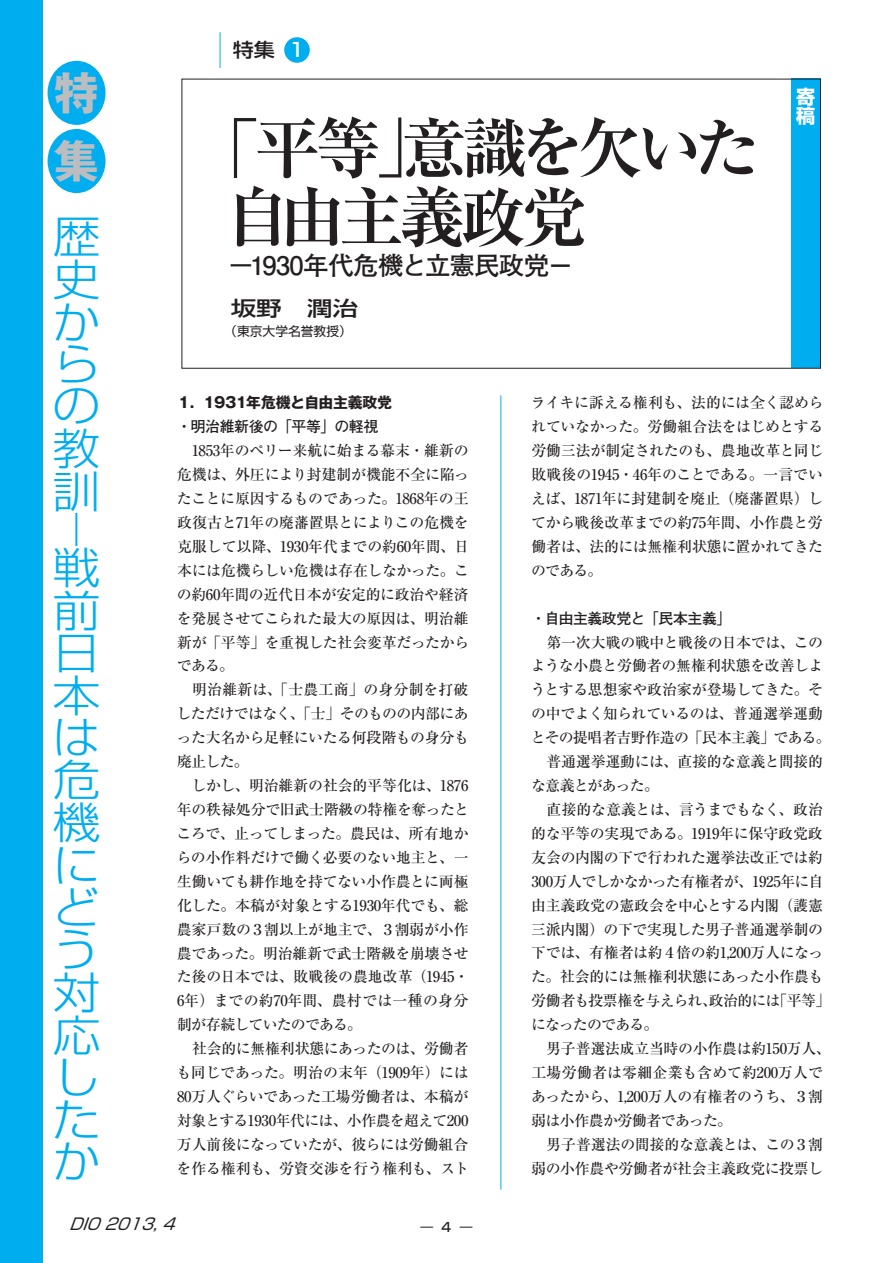
<style>
.page{position:relative;width:893px;height:1263px;background:#fff}
.page>*{position:absolute;margin:0;border:0;box-sizing:border-box;transform-origin:0 0}
.t1{font:700 65.85px/69px "Ryumin Pro";letter-spacing:-.1em;color:#231f20}
.t2{font:700 44.85px/68.1px "Gothic MB101 Pro";color:#bcbdc0}
.t3{font:300 43.5px/42.5px "Shin Go Pro";color:#00aeef;text-align:justify;scale:1.11 1}
.t4{font:300 33px "Shin Go Pro";color:#00aeef;scale:1.46 1}
.t5{font:700 25.5px "Futo Go B101 Pro";letter-spacing:-.025em;color:#231f20;scale:.8 1}
.t6{font:500 20.4px "Shin Go Pro";color:#231f20;scale:1.25 1}
.t7{font:500 19.2px "Shin Go Pro";color:#231f20;scale:1.1 1}
.t8{font:700 19.2px/19.2px "Shin Go Pro";color:#fff}
.t9{font:italic 15.9px "Shin Go Pro";color:#231f20}
.t10{font:500 14.85px/23.9px "Ryumin Pro";letter-spacing:-.02em;color:#231f20}
.t11{font:700 14.85px "Futo Go B101 Pro";letter-spacing:-.03em;color:#231f20}
.t12{font:700 14.85px "Gothic MB101 Pro";letter-spacing:-.025em;color:#231f20}
.t13{font:12.75px "Shin Go Pro";color:#231f20}
.t14{font:500 12.75px "Shin Go Pro";color:#231f20}
.s1{color:#fff}
</style>
<div class="page">
<div style="left:791px;top:79px;width:30px;height:289px;background:#00aeef"></div>
<hr style="left:501px;top:395px;width:1px;height:794px;background:#00aeef">
<div style="left:0;top:0;width:43px;height:1263px;background:#00aeef"></div>
<div style="left:48px;top:61px;width:58px;height:64px;background:#00aeef;border-radius:50%"></div>
<div style="left:48px;top:129px;width:58px;height:64px;background:#00aeef;border-radius:50%"></div>
<div style="left:284px;top:37px;width:26px;height:26px;background:#00aeef;border-radius:50%"></div>
<hr style="left:220px;top:32px;width:1px;height:36px;background:#00aeef">
<h2 class="t2" style="left:54px;top:53px;width:46px">特集</h2>
<h3 class="t3" style="left:52px;top:210px;width:43px">歴史からの教訓</h3>
<h3 class="t4" style="left:52px;top:502px;width:19px">─</h3>
<h3 class="t3" style="left:52px;top:541px;width:44px;text-align:left">戦前日本は危機にどう対応したか</h3>
<p class="t7" style="left:233px;top:34px;width:67px">特集 <span class="s1">1</span></p>
<h1 class="t1" style="left:224px;top:109px;width:537px;text-indent:-30px">「平等」意識を欠いた自由主義政党</h1>
<h3 class="t5" style="left:231px;top:245px;width:430px">―1930年代危機と立憲民政党－</h3>
<h3 class="t6" style="left:231px;top:291px;width:104px">坂野　潤治</h3>
<p class="t13" style="left:224px;top:321px;width:129px">（東京大学名誉教授）</p>
<p class="t8" style="left:796px;top:85px;width:20px">寄稿</p>
<p class="t12" style="left:176px;top:390px;width:217px">１．1931年危機と自由主義政党</p>
<p class="t11" style="left:177px;top:415px;width:203px">・明治維新後の「平等」の軽視</p>
<p class="t10" style="left:176px;top:438px;width:294px">　1853年のペリー来航に始まる幕末・維新の危機は、外圧により封建制が機能不全に陥ったことに原因するものであった。1868年の王政復古と71年の廃藩置県とによりこの危機を克服して以降、1930年代までの約60年間、日本には危機らしい危機は存在しなかった。この約60年間の近代日本が安定的に政治や経済を発展させてこられた最大の原因は、明治維新が「平等」を重視した社会変革だったからである。<br>　明治維新は、「士農工商」の身分制を打破しただけではなく、「士」そのものの内部にあった大名から足軽にいたる何段階もの身分も廃止した。<br>　しかし、明治維新の社会的平等化は、1876年の秩禄処分で旧武士階級の特権を奪ったところで、止ってしまった。農民は、所有地からの小作料だけで働く必要のない地主と、一生働いても耕作地を持てない小作農とに両極化した。本稿が対象とする1930年代でも、総農家戸数の３割以上が地主で、３割弱が小作農であった。明治維新で武士階級を崩壊させた後の日本では、敗戦後の農地改革（1945・<br>6年）までの約70年間、農村では一種の身分制が存続していたのである。<br>　社会的に無権利状態にあったのは、労働者も同じであった。明治の末年（1909年）には<br>80万人ぐらいであった工場労働者は、本稿が対象とする1930年代には、小作農を超えて200万人前後になっていたが、彼らには労働組合を作る権利も、労資交渉を行う権利も、スト</p>
<p class="t10" style="left:531px;top:390px;width:294px;text-align:justify">ライキに訴える権利も、法的には全く認められていなかった。労働組合法をはじめとする労働三法が制定されたのも、農地改革と同じ敗戦後の1945・46年のことである。一言でいえば、1871年に封建制を廃止（廃藩置県）してから戦後改革までの約75年間、小作農と労働者は、法的には無権利状態に置かれてきたのである。</p>
<p class="t11" style="left:531px;top:606px;width:202px">・自由主義政党と「民本主義」</p>
<p class="t10" style="left:531px;top:629px;width:301px">　第一次大戦の戦中と戦後の日本では、このような小農と労働者の無権利状態を改善しようとする思想家や政治家が登場してきた。その中でよく知られているのは、普通選挙運動とその提唱者吉野作造の「民本主義」である。　普通選挙運動には、直接的な意義と間接的な意義とがあった。<br>　直接的な意義とは、言うまでもなく、政治的な平等の実現である。1919年に保守政党政友会の内閣の下で行われた選挙法改正では約<br>300万人でしかなかった有権者が、1925年に自由主義政党の憲政会を中心とする内閣（護憲三派内閣）の下で実現した男子普通選挙制の下では、有権者は約４倍の約1,200万人になった。社会的には無権利状態にあった小作農も労働者も投票権を与えられ、政治的には「平等」になったのである。<br>　男子普選法成立当時の小作農は約150万人、工場労働者は零細企業も含めて約200万人であったから、1,200万人の有権者のうち、３割弱は小作農か労働者であった。<br>　男子普選法の間接的な意義とは、この３割弱の小作農や労働者が社会主義政党に投票し</p>
<p class="t9" style="left:69px;top:1210px;width:115px">DIO2013,4</p>
<p class="t14" style="left:420px;top:1216px;width:54px">― 4 ―</p>
</div>
